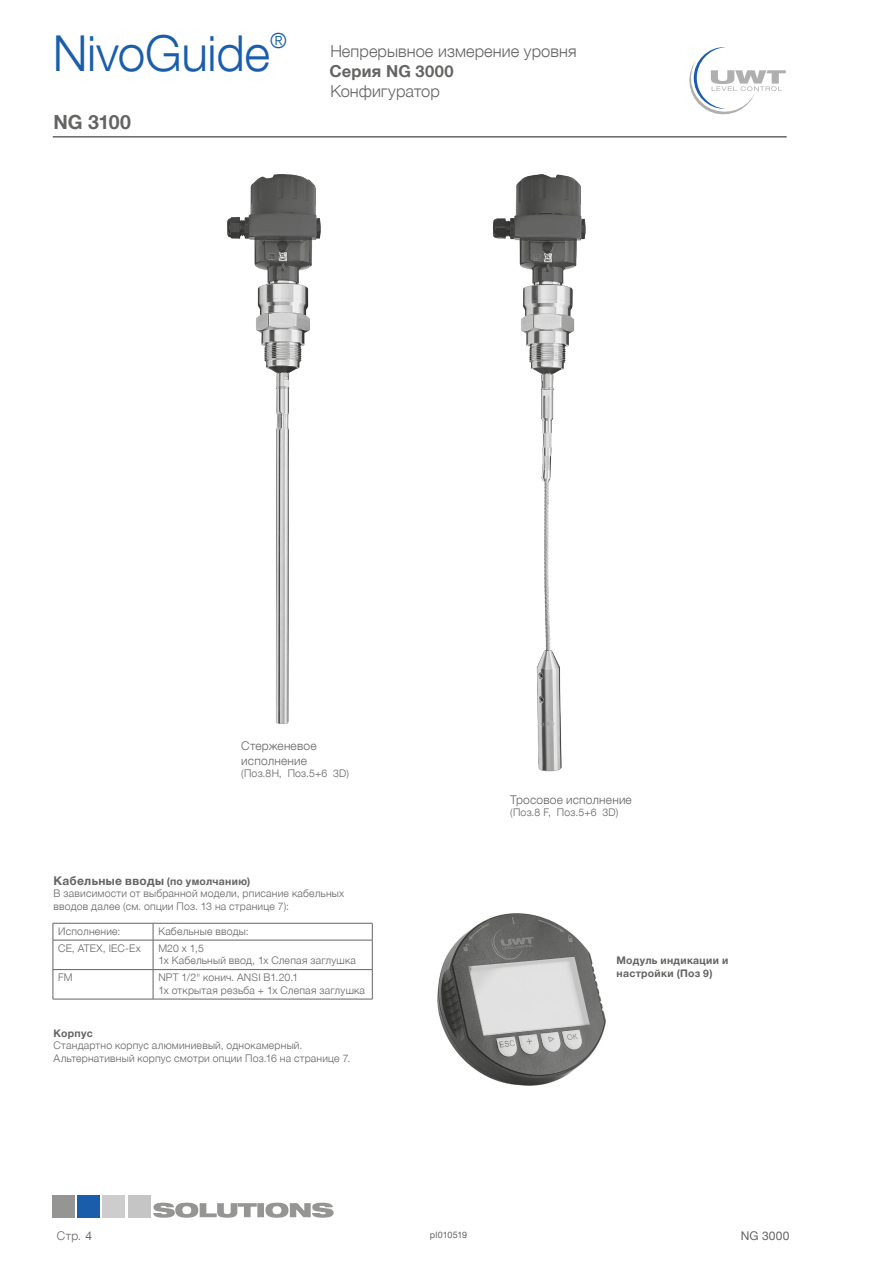
<style>
.page{position:relative;width:893px;height:1263px;background:#fff}
.page>*{position:absolute;margin:0;border:0;box-sizing:border-box;transform-origin:0 0}
.t1{font:300 49.5px "Helvetica Neue LT Com";letter-spacing:-.005em;color:#1a5eab}
.t2{font:300 20.85px "Helvetica Neue LT Com";color:#1a5eab}
.t3{font:700 19.5px "Helvetica Neue LT Com";letter-spacing:-.01em;color:#646463}
.t4{font:300 16.5px "Helvetica Neue LTCYR";letter-spacing:.005em;color:#646463}
.t5{font:700 16.5px "Helvetica Neue LTCYR";letter-spacing:.015em;color:#646463}
.t6{font:300 12px/14.4px "Helvetica Neue LTCYR";letter-spacing:.015em;color:#646463}
.t7{font:700 12px "Helvetica Neue LTCYR";letter-spacing:.02em;color:#646463}
.t8{font:12px "Helvetica Neue LT Com";letter-spacing:.025em;color:#646463}
.t9{font:300 10.5px/12.6px "Helvetica Neue LTCYR";letter-spacing:.02em;color:#646463}
.t10{font:700 10.5px/12.6px "Helvetica Neue LTCYR";letter-spacing:.03em;color:#646463}
.t11{font:9px "Helvetica Neue LT Com";color:#646463}
.s1{font-size:10.5px}
.s2{font-family:"Helvetica Neue LT Com";font-weight:400}
</style>
<div class="page">
<svg style="left:689px;top:47px;width:97px;height:68px"></svg>
<div style="left:53px;top:1196px;width:22px;height:22px;background:#959594"></div>
<div style="left:78px;top:1196px;width:22px;height:22px;background:#1a5eab"></div>
<div style="left:103px;top:1196px;width:22px;height:22px;background:#cdcdcd"></div>
<div style="left:128px;top:1196px;width:22px;height:22px;background:#c5c5c5"></div>
<svg style="left:153px;top:1203px;width:181px;height:15px"></svg>
<hr style="left:53px;top:923px;width:100px;height:1px;background:#646463">
<hr style="left:153px;top:923px;width:219px;height:1px;background:#646463">
<hr style="left:53px;top:940px;width:100px;height:1px;background:#646463">
<hr style="left:153px;top:940px;width:219px;height:1px;background:#646463">
<hr style="left:53px;top:969px;width:100px;height:1px;background:#646463">
<svg style="left:53px;top:923px;width:1px;height:76px"></svg>
<hr style="left:153px;top:969px;width:219px;height:1px;background:#646463">
<svg style="left:153px;top:923px;width:1px;height:76px"></svg>
<svg style="left:372px;top:923px;width:1px;height:76px"></svg>
<hr style="left:53px;top:999px;width:100px;height:1px;background:#646463">
<hr style="left:153px;top:999px;width:219px;height:1px;background:#646463">
<hr style="left:53px;top:136px;width:734px;height:2px;background:#646463">
<img style="left:227px;top:174px;width:94px;height:550px">
<img style="left:493px;top:174px;width:93px;height:598px">
<img style="left:437px;top:913px;width:169px;height:173px">
<h1 class="t1" style="left:53px;top:24px;width:219px">NivoGuide</h1>
<h2 class="t2" style="left:270px;top:27px;width:18px">®</h2>
<h3 class="t3" style="left:53px;top:110px;width:79px">NG 3100</h3>
<h3 class="t4" style="left:330px;top:42px;width:248px">Непрерывное измерение уровня</h3>
<h3 class="t5" style="left:330px;top:62px;width:125px">Серия NG 3000</h3>
<h3 class="t4" style="left:330px;top:82px;width:111px">Конфигуратор</h3>
<p class="t6" style="left:241px;top:739px;width:77px">Стерженевое исполнение</p>
<p class="t9" style="left:241px;top:767px;width:109px">(Поз.8Н, Поз.5+6 3D)</p>
<p class="t7" style="left:54px;top:874px;width:198px">Кабельные вводы <span class="s1">(по умолчанию)</span></p>
<p class="t9" style="left:54px;top:887px;width:292px">В зависимости от выбранной модели, рписание кабельных вводов далее (см. опции Поз. 13 на странице 7):</p>
<p class="t9" style="left:58px;top:925px;width:64px">Исполнение:</p>
<p class="t9" style="left:158px;top:925px;width:92px">Кабельные вводы:</p>
<p class="t9" style="left:58px;top:942px;width:84px">CE, ATEX, IEC-Ex</p>
<p class="t9" style="left:158px;top:942px;width:199px">M20 x 1,5<br>1x Кабельный ввод, 1x Слепая заглушка</p>
<p class="t9" style="left:58px;top:971px;width:16px">FM</p>
<p class="t9" style="left:158px;top:971px;width:208px">NPT 1/2" конич. ANSI B1.20.1<br>1x открытая резьба + 1x Слепая заглушка</p>
<p class="t10" style="left:54px;top:1027px;width:41px">Корпус</p>
<p class="t9" style="left:54px;top:1039px;width:298px">Стандартно корпус алюминиевый, однокамерный.<br>Альтернативный корпус смотри опции Поз.16 на странице 7.</p>
<p class="t6" style="left:510px;top:792px;width:123px">Тросовое исполнение</p>
<p class="t9" style="left:510px;top:806px;width:109px">(Поз.8 F, Поз.5+6 3D)</p>
<p class="t10" style="left:617px;top:954px;width:113px">Модуль индикации и настройки (Поз 9)</p>
<p class="t6" style="left:57px;top:1228px;width:37px">Стр. <span class="s2">4</span></p>
<p class="t11" style="left:430px;top:1229px;width:39px">pl010519</p>
<p class="t8" style="left:741px;top:1228px;width:50px">NG 3000</p>
</div>
